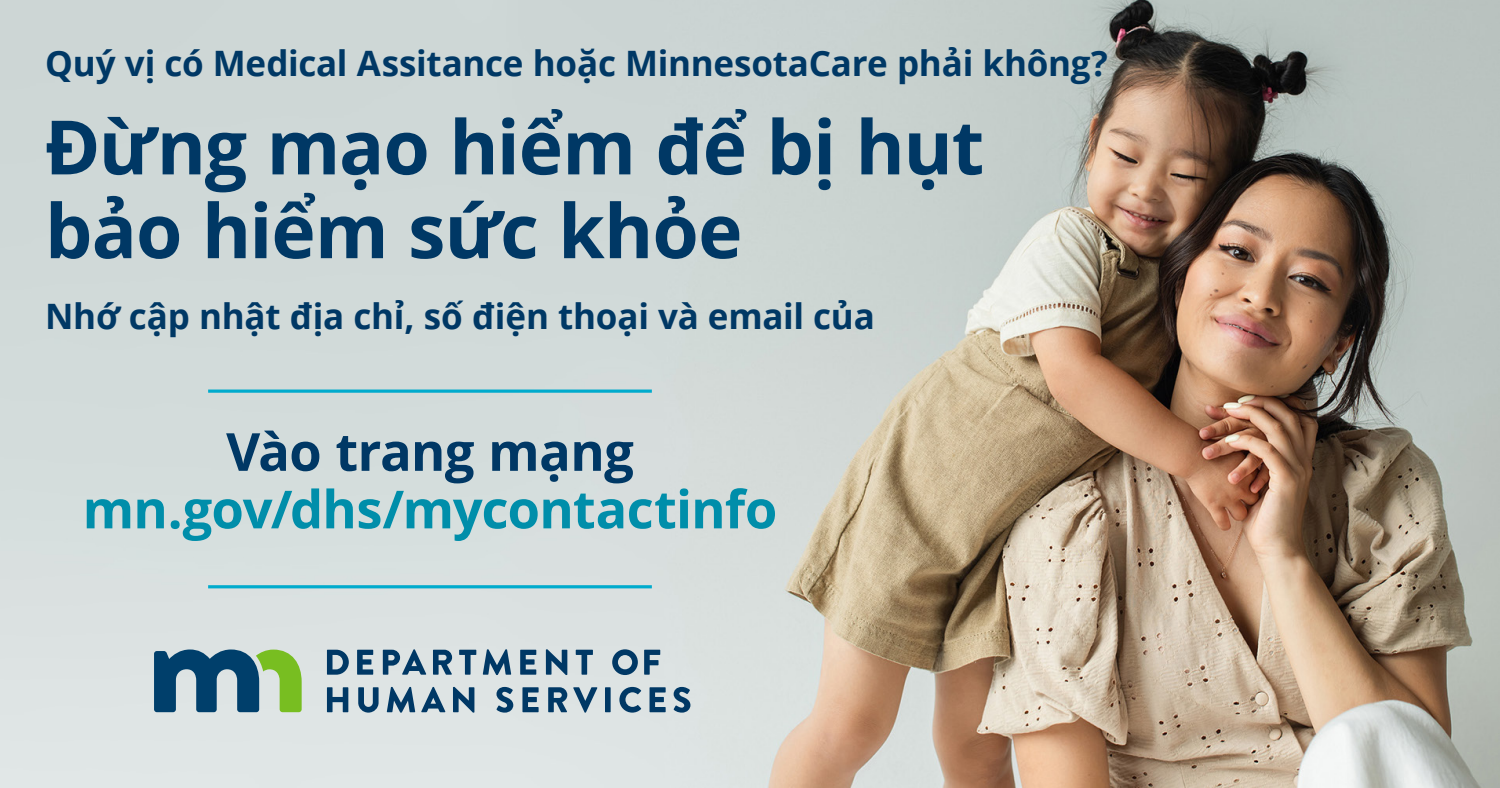
<style>
.page{position:relative;width:1500px;height:788px;background:#fff}
.page>*{position:absolute;margin:0;border:0;box-sizing:border-box;transform-origin:0 0}
.Heading_1{font:700 75px/83.8px "Open Sans";letter-spacing:-.01em;color:#003865}
.Heading_2{font:700 52.5px/57.5px "Open Sans";letter-spacing:-.015em;color:#008eaa;text-align:center}
.body{font:700 35px "Open Sans";letter-spacing:-.005em;color:#003865}
.s1{color:#003865}
</style>
<div class="page">
<img style="left:0;top:0;width:1500px;height:787px">
<svg style="left:154px;top:649px;width:148px;height:63px;background:#608c87"></svg>
<svg style="left:327px;top:649px;width:22px;height:25px"></svg>
<svg style="left:357px;top:649px;width:16px;height:25px"></svg>
<svg style="left:383px;top:649px;width:43px;height:25px"></svg>
<svg style="left:433px;top:649px;width:19px;height:25px"></svg>
<svg style="left:459px;top:649px;width:17px;height:25px"></svg>
<svg style="left:483px;top:649px;width:28px;height:26px"></svg>
<svg style="left:520px;top:649px;width:16px;height:25px"></svg>
<svg style="left:546px;top:649px;width:21px;height:26px"></svg>
<svg style="left:576px;top:649px;width:17px;height:25px"></svg>
<svg style="left:612px;top:649px;width:26px;height:26px"></svg>
<svg style="left:644px;top:649px;width:16px;height:25px"></svg>
<svg style="left:327px;top:687px;width:21px;height:25px"></svg>
<svg style="left:358px;top:687px;width:21px;height:25px"></svg>
<svg style="left:387px;top:686px;width:28px;height:26px"></svg>
<svg style="left:421px;top:686px;width:24px;height:26px"></svg>
<svg style="left:453px;top:686px;width:21px;height:26px"></svg>
<svg style="left:496px;top:686px;width:17px;height:26px"></svg>
<svg style="left:522px;top:687px;width:17px;height:25px"></svg>
<svg style="left:548px;top:687px;width:19px;height:25px"></svg>
<svg style="left:573px;top:687px;width:24px;height:25px"></svg>
<div style="left:605px;top:687px;width:6px;height:25px;background:#003865"></div>
<svg style="left:619px;top:686px;width:22px;height:26px"></svg>
<svg style="left:650px;top:687px;width:16px;height:25px"></svg>
<svg style="left:674px;top:686px;width:16px;height:26px"></svg>
<hr style="left:208px;top:389px;width:444px;height:3px;background:#00abcd">
<hr style="left:208px;top:585px;width:444px;height:3px;background:#00abcd">
<p class="body" style="left:45px;top:38px;width:1064px">Quý vị có Medical Assitance hoặc MinnesotaCare phải không?</p>
<h1 class="Heading_1" style="left:45px;top:103px;width:941px">Đừng mạo hiểm để bị hụt bảo hiểm sức khỏe</h1>
<p class="body" style="left:45px;top:292px;width:831px">Nhớ cập nhật địa chỉ, số điện thoại và email của</p>
<h2 class="Heading_2" style="left:83px;top:421px;width:696px"><span class="s1">Vào trang mạng </span>mn.gov/dhs/mycontactinfo</h2>
</div>
